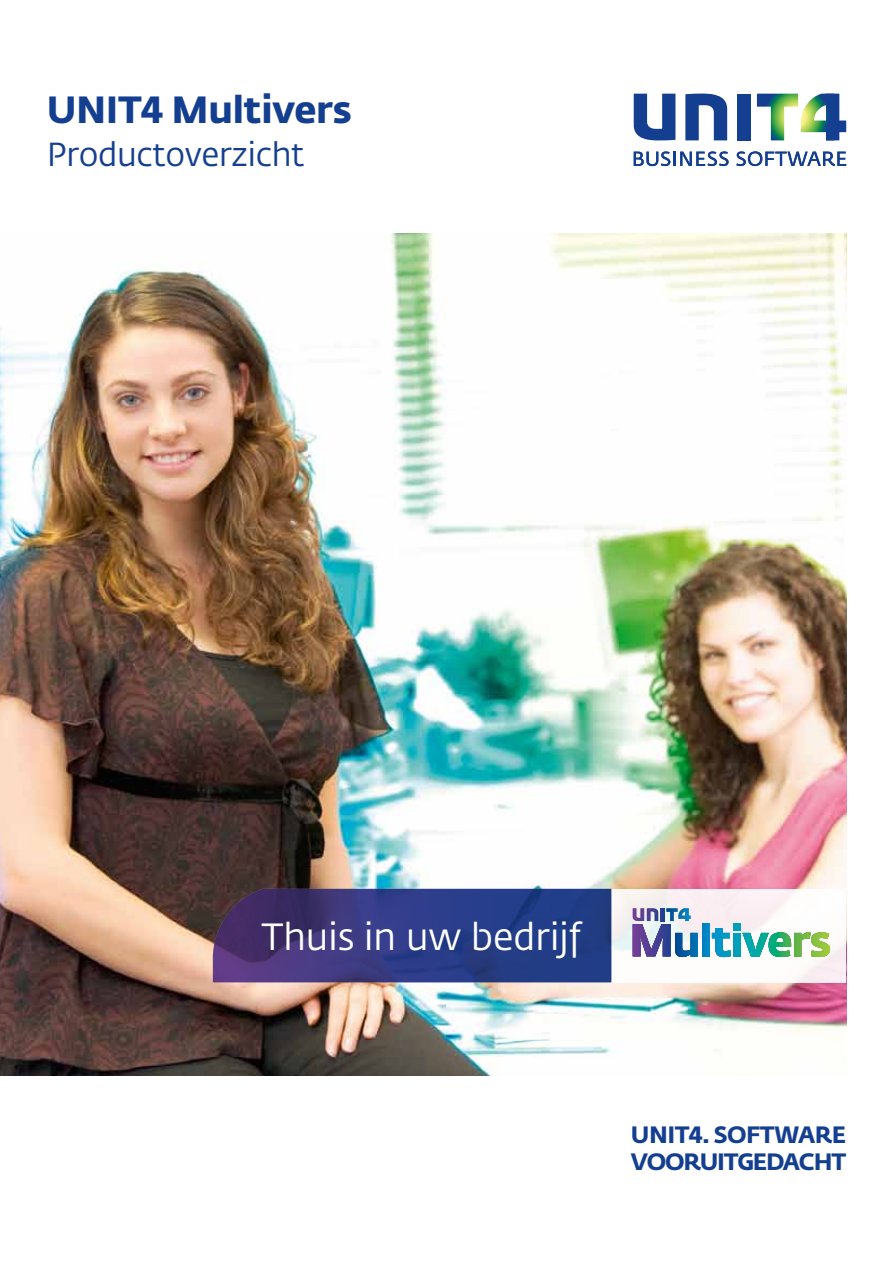
<style>
.page{position:relative;width:893px;height:1263px;background:#fff}
.page>*{position:absolute;margin:0;border:0;box-sizing:border-box;transform-origin:0 0}
.t1{font:37.5px "Unit 4 Sans";color:#fff}
.t2{font:700 37.5px "Unit 4 Sans";letter-spacing:-.01em;color:#143f90}
.t3{font:33px "Unit 4 Sans";letter-spacing:-.01em;color:#143f90}
.t4{font:700 23.4px/26.4px "Unit 4 Sans";letter-spacing:-.05em;color:#143f90}
</style>
<div class="page">
<img style="left:0;top:234px;width:846px;height:842px">
<svg style="left:634px;top:151px;width:36px;height:15px"></svg>
<hr style="left:673px;top:152px;width:3px;height:14px;background:#143f90">
<svg style="left:680px;top:151px;width:49px;height:15px"></svg>
<svg style="left:736px;top:151px;width:110px;height:15px"></svg>
<div style="left:737px;top:94px;width:13px;height:46px;background:#143f90"></div>
<svg style="left:634px;top:94px;width:41px;height:47px"></svg>
<svg style="left:685px;top:94px;width:42px;height:46px"></svg>
<svg style="left:757px;top:94px;width:89px;height:46px"></svg>
<div style="left:611px;top:889px;width:235px;height:93px;background:linear-gradient(to bottom,#f5f0f2,#f5f8f9)"></div>
<svg style="left:213px;top:889px;width:398px;height:93px;background:#32397e"></svg>
<svg style="left:633px;top:908px;width:65px;height:49px"></svg>
<div style="left:702px;top:924px;width:7px;height:32px;background:#0084c3"></div>
<svg style="left:712px;top:924px;width:118px;height:33px"></svg>
<div style="left:733px;top:933px;width:7px;height:24px;background:#009fba"></div>
<h1 class="t2" style="left:47px;top:80px;width:306px">UNIT4 Multivers</h1>
<h2 class="t3" style="left:47px;top:132px;width:259px">Productoverzicht</h2>
<h1 class="t1" style="left:261px;top:911px;width:321px">Thuis in uw bedrijf</h1>
<p class="t4" style="left:631px;top:1120px;width:217px">UNIT4. SOFTWARE<br>VOORUITGEDACHT</p>
</div>
